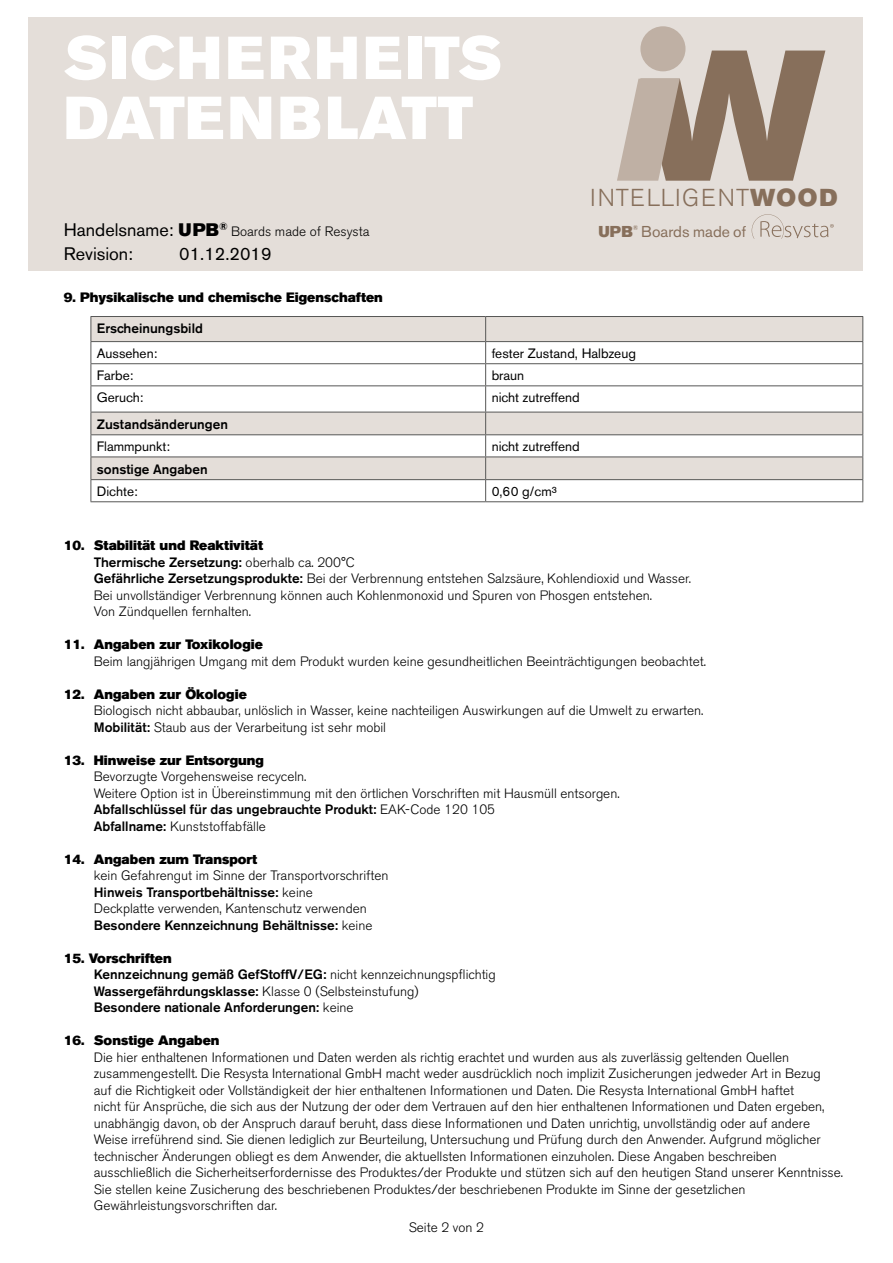
<style>
.page{position:relative;width:893px;height:1263px;background:#fff}
.page>*{position:absolute;margin:0;border:0;box-sizing:border-box;transform-origin:0 0}
.t1{font:60px/60px "Akzidenz Grotesk BE Super";letter-spacing:.03em;color:#fff}
.t2{font:300 24.3px "Akzidenz Grotesk BE";letter-spacing:.05em;color:#876f5b}
.t3{font:18px "Akzidenz Grotesk BE";color:#000}
.t4{font:15.6px "Akzidenz Grotesk BE";color:#876f5b}
.t5{font:15.6px "Akzidenz Grotesk BE Super";color:#876f5b}
.t6{font:300 13.5px/16.5px "Akzidenz Grotesk BE";color:#000}
.t7{font:500 13.5px/16.5px "Akzidenz Grotesk BE";color:#000}
.t8{font:13.5px "Akzidenz Grotesk BE Super";color:#000}
.t9{font:13.5px "Akzidenz Grotesk BE";color:#000}
.t10{font:6.75px "Akzidenz Grotesk BE";color:#876f5b}
.s1{font-weight:400;font-size:18px}
.s2{font-family:"Akzidenz Grotesk BE Super";font-weight:400;font-size:18px}
.s3{font-family:"Akzidenz Grotesk BE Super";font-weight:400}
.s4{font-weight:500}
.s5{font-weight:300}
</style>
<div class="page">
<div style="left:28px;top:17px;width:835px;height:253px;background:#e4ded9"></div>
<svg style="left:617px;top:51px;width:208px;height:130px"></svg>
<div style="left:640px;top:26px;width:45px;height:45px;background:#bfb0a4;border-radius:50%"></div>
<svg style="left:752px;top:214px;width:82px;height:25px"></svg>
<svg style="left:92px;top:317px;width:770px;height:162px"></svg>
<hr style="left:91px;top:316px;width:395px;height:1px;background:#575756">
<hr style="left:486px;top:316px;width:377px;height:1px;background:#575756">
<hr style="left:91px;top:341px;width:395px;height:1px;background:#575756">
<hr style="left:486px;top:341px;width:377px;height:1px;background:#575756">
<hr style="left:91px;top:363px;width:395px;height:1px;background:#575756">
<hr style="left:486px;top:363px;width:377px;height:1px;background:#575756">
<hr style="left:91px;top:385px;width:395px;height:1px;background:#575756">
<hr style="left:486px;top:385px;width:377px;height:1px;background:#575756">
<hr style="left:91px;top:412px;width:395px;height:1px;background:#575756">
<hr style="left:486px;top:412px;width:377px;height:1px;background:#575756">
<hr style="left:91px;top:434px;width:395px;height:1px;background:#575756">
<hr style="left:486px;top:434px;width:377px;height:1px;background:#575756">
<hr style="left:91px;top:457px;width:395px;height:1px;background:#575756">
<hr style="left:486px;top:457px;width:377px;height:1px;background:#575756">
<hr style="left:91px;top:479px;width:395px;height:1px;background:#575756">
<svg style="left:91px;top:317px;width:1px;height:184px"></svg>
<hr style="left:486px;top:479px;width:377px;height:1px;background:#575756">
<svg style="left:485px;top:317px;width:1px;height:184px"></svg>
<svg style="left:862px;top:317px;width:1px;height:184px"></svg>
<hr style="left:91px;top:501px;width:395px;height:1px;background:#575756">
<hr style="left:486px;top:501px;width:377px;height:1px;background:#575756">
<h1 class="t1" style="left:64px;top:29px;width:440px">SICHERHEITS<br>DATENBLATT</h1>
<p class="t6" style="left:64px;top:223px;width:307px"><span class="s1">Handelsname:</span> <span class="s2">UPB</span><sup>®</sup> Boards made of Resysta</p>
<h3 class="t3" style="left:64px;top:243px;width:71px">Revision:</h3>
<h3 class="t3" style="left:179px;top:243px;width:94px">01.12.2019</h3>
<p class="t8" style="left:64px;top:290px;width:321px">9. Physikalische und chemische Eigenschaften</p>
<h2 class="t2" style="left:590px;top:183px;width:249px">INTELLIGENT<span class="s3">WOOD</span></h2>
<p class="t5" style="left:598px;top:222px;width:36px">UPB</p>
<p class="t10" style="left:633px;top:224px;width:7px">®</p>
<p class="t4" style="left:641px;top:222px;width:106px">Boards made of</p>
<p class="t7" style="left:97px;top:320px;width:108px">Erscheinungsbild</p>
<p class="t9" style="left:97px;top:345px;width:62px">Aussehen:</p>
<p class="t9" style="left:492px;top:345px;width:146px">fester Zustand, Halbzeug</p>
<p class="t9" style="left:97px;top:367px;width:38px">Farbe:</p>
<p class="t9" style="left:492px;top:367px;width:34px">braun</p>
<p class="t9" style="left:97px;top:389px;width:48px">Geruch:</p>
<p class="t9" style="left:492px;top:389px;width:90px">nicht zutreffend</p>
<p class="t7" style="left:97px;top:416px;width:133px">Zustandsänderungen</p>
<p class="t9" style="left:97px;top:438px;width:75px">Flammpunkt:</p>
<p class="t9" style="left:492px;top:438px;width:90px">nicht zutreffend</p>
<p class="t7" style="left:97px;top:461px;width:112px">sonstige Angaben</p>
<p class="t9" style="left:97px;top:483px;width:42px">Dichte:</p>
<p class="t9" style="left:492px;top:483px;width:67px">0,60 g/cm³</p>
<p class="t8" style="left:64px;top:538px;width:201px">10. Stabilität und Reaktivität</p>
<p class="t6" style="left:94px;top:554px;width:599px"><span class="s4">Thermische Zersetzung:</span> oberhalb ca. 200°C<br><span class="s4">Gefährliche Zersetzungsprodukte:</span> Bei der Verbrennung entstehen Salzsäure, Kohlendioxid und Wasser.<br>Bei unvollständiger Verbrennung können auch Kohlenmonoxid und Spuren von Phosgen entstehen.<br>Von Zündquellen fernhalten.</p>
<p class="t8" style="left:64px;top:637px;width:201px">11. Angaben zur Toxikologie</p>
<p class="t6" style="left:94px;top:653px;width:614px">Beim langjährigen Umgang mit dem Produkt wurden keine gesundheitlichen Beeinträchtigungen beobachtet.</p>
<p class="t8" style="left:64px;top:686px;width:185px">12. Angaben zur Ökologie</p>
<p class="t6" style="left:94px;top:702px;width:611px">Biologisch nicht abbaubar, unlöslich in Wasser, keine nachteiligen Auswirkungen auf die Umwelt zu erwarten.<br><span class="s4">Mobilität:</span> Staub aus der Verarbeitung ist sehr mobil</p>
<p class="t8" style="left:64px;top:752px;width:202px">13. Hinweise zur Entsorgung</p>
<p class="t6" style="left:94px;top:768px;width:527px">Bevorzugte Vorgehensweise recyceln.<br>Weitere Option ist in Übereinstimmung mit den örtlichen Vorschriften mit Hausmüll entsorgen.<br><span class="s4">Abfallschlüssel für das ungebrauchte Produkt:</span> EAK-Code 120 105<br><span class="s4">Abfallname:</span> Kunststoffabfälle</p>
<p class="t8" style="left:64px;top:851px;width:195px">14. Angaben zum Transport</p>
<p class="t6" style="left:94px;top:867px;width:296px">kein Gefahrengut im Sinne der Transportvorschriften <span class="s4">Hinweis Transportbehältnisse:</span> keine<br>Deckplatte verwenden, Kantenschutz verwenden <span class="s4">Besondere Kennzeichnung Behältnisse:</span> keine</p>
<p class="t8" style="left:64px;top:950px;width:110px">15. Vorschriften</p>
<p class="t7" style="left:94px;top:966px;width:403px">Kennzeichnung gemäß GefStoffV/EG: <span class="s5">nicht kennzeichnungspflichtig<br></span>Wassergefährdungsklasse: <span class="s5">Klasse 0 (Selbsteinstufung)<br></span>Besondere nationale Anforderungen: <span class="s5">keine</span></p>
<p class="t8" style="left:64px;top:1032px;width:157px">16. Sonstige Angaben</p>
<p class="t6" style="left:94px;top:1049px;width:751px">Die hier enthaltenen Informationen und Daten werden als richtig erachtet und wurden aus als zuverlässig geltenden Quellen zusammengestellt. Die Resysta International GmbH macht weder ausdrücklich noch implizit Zusicherungen jedweder Art in Bezug<br>auf die Richtigkeit oder Vollständigkeit der hier enthaltenen Informationen und Daten. Die Resysta International GmbH haftet<br>nicht für Ansprüche, die sich aus der Nutzung der oder dem Vertrauen auf den hier enthaltenen Informationen und Daten ergeben, unabhängig davon, ob der Anspruch darauf beruht, dass diese Informationen und Daten unrichtig, unvollständig oder auf andere Weise irreführend sind. Sie dienen lediglich zur Beurteilung, Untersuchung und Prüfung durch den Anwender. Aufgrund möglicher technischer Änderungen obliegt es dem Anwender, die aktuellsten Informationen einzuholen. Diese Angaben beschreiben ausschließlich die Sicherheitserfordernisse des Produktes/der Produkte und stützen sich auf den heutigen Stand unserer Kenntnisse.<br>Sie stellen keine Zusicherung des beschriebenen Produktes/der beschriebenen Produkte im Sinne der gesetzlichen Gewährleistungsvorschriften dar.</p>
<p class="t6" style="left:409px;top:1219px;width:77px">Seite 2 von 2</p>
</div>
